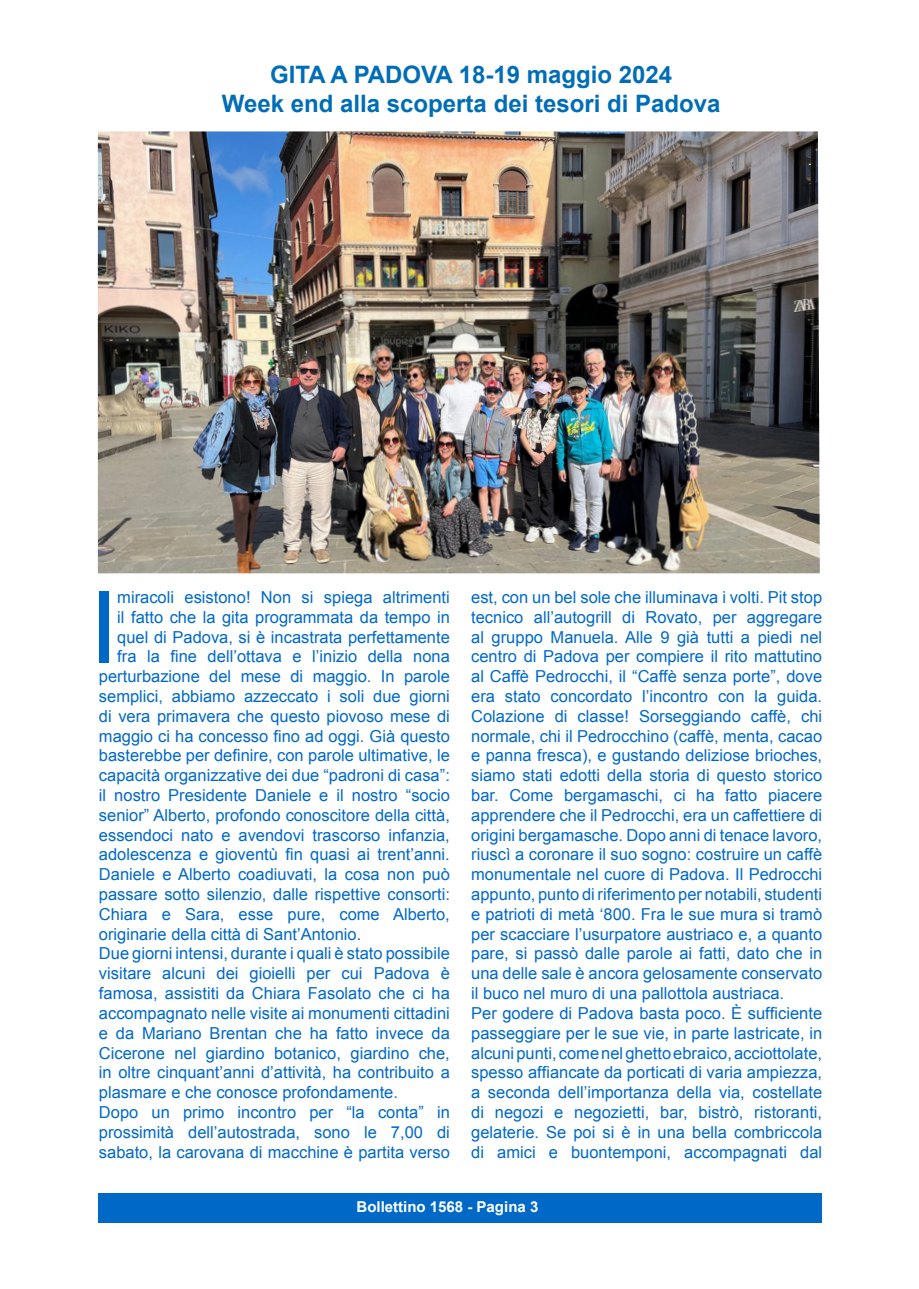
<style>
.page{position:relative;width:919px;height:1289px;background:#fff}
.page>*{position:absolute;margin:0;border:0;box-sizing:border-box;transform-origin:0 0}
.t1{font:99.45px "Arial";color:#0069c8}
.t2{font:700 24px "Arial";color:#006db7}
.t3{font:16.5px/19.8px "Arial";color:#0069c8;text-align:justify}
.t4{font:700 15px "Arial";color:#fff}
</style>
<div class="page">
<div style="left:98px;top:1193px;width:723px;height:29px;background:#0069c8"></div>
<img style="left:98px;top:131px;width:721px;height:442px">
<p class="t2" style="left:270px;top:59px;width:403px">GITA A PADOVA 18-19 maggio 2024</p>
<p class="t2" style="left:222px;top:88px;width:500px">Week end alla scoperta dei tesori di Padova</p>
<p class="t1" style="left:90px;top:562px;width:29px">I</p>
<p class="t3" style="left:117px;top:587px;width:334px">miracoli esistono! Non si spiega altrimenti</p>
<p class="t3" style="left:117px;top:607px;width:334px">il fatto che la gita programmata da tempo in</p>
<p class="t3" style="left:117px;top:627px;width:334px">quel di Padova, si è incastrata perfettamente</p>
<p class="t3" style="left:117px;top:646px;width:334px">fra la fine dell’ottava e l’inizio della nona</p>
<p class="t3" style="left:99px;top:666px;width:352px">perturbazione del mese di maggio. In parole</p>
<p class="t3" style="left:99px;top:686px;width:352px">semplici, abbiamo azzeccato i soli due giorni</p>
<p class="t3" style="left:99px;top:706px;width:352px">di vera primavera che questo piovoso mese di</p>
<p class="t3" style="left:99px;top:726px;width:352px">maggio ci ha concesso fino ad oggi. Già questo</p>
<p class="t3" style="left:99px;top:745px;width:352px">basterebbe per definire, con parole ultimative, le</p>
<p class="t3" style="left:99px;top:765px;width:352px">capacità organizzative dei due “padroni di casa”:</p>
<p class="t3" style="left:99px;top:785px;width:352px">il nostro Presidente Daniele e il nostro “socio</p>
<p class="t3" style="left:99px;top:805px;width:352px">senior” Alberto, profondo conoscitore della città,</p>
<p class="t3" style="left:99px;top:825px;width:352px">essendoci nato e avendovi trascorso infanzia,</p>
<p class="t3" style="left:99px;top:844px;width:352px">adolescenza e gioventù fin quasi ai trent’anni.</p>
<p class="t3" style="left:99px;top:864px;width:352px">Daniele e Alberto coadiuvati, la cosa non può</p>
<p class="t3" style="left:99px;top:884px;width:352px">passare sotto silenzio, dalle rispettive consorti:</p>
<p class="t3" style="left:99px;top:904px;width:352px">Chiara e Sara, esse pure, come Alberto,</p>
<p class="t3" style="left:99px;top:924px;width:264px">originarie della città di Sant’Antonio.</p>
<p class="t3" style="left:99px;top:943px;width:352px">Due giorni intensi, durante i quali è stato possibile visitare alcuni dei gioielli per cui Padova è famosa, assistiti da Chiara Fasolato che ci ha accompagnato nelle visite ai monumenti cittadini e da Mariano Brentan che ha fatto invece da Cicerone nel giardino botanico, giardino che, in oltre cinquant’anni d’attività, ha contribuito a plasmare e che conosce profondamente.</p>
<p class="t3" style="left:99px;top:1102px;width:352px">Dopo un primo incontro per “la conta” in prossimità dell’autostrada, sono le 7,00 di sabato, la carovana di macchine è partita verso</p>
<p class="t3" style="left:471px;top:587px;width:352px">est, con un bel sole che illuminava i volti. Pit stop tecnico all’autogrill di Rovato, per aggregare al gruppo Manuela. Alle 9 già tutti a piedi nel centro di Padova per compiere il rito mattutino al Caffè Pedrocchi, il “Caffè senza porte”, dove era stato concordato l’incontro con la guida.<br>Colazione di classe! Sorseggiando caffè, chi normale, chi il Pedrocchino (caffè, menta, cacao e panna fresca), e gustando deliziose brioches, siamo stati edotti della storia di questo storico bar. Come bergamaschi, ci ha fatto piacere apprendere che il Pedrocchi, era un caffettiere di origini bergamasche. Dopo anni di tenace lavoro, riuscì a coronare il suo sogno: costruire un caffè monumentale nel cuore di Padova. Il Pedrocchi appunto, punto di riferimento per notabili, studenti e patrioti di metà ‘800. Fra le sue mura si tramò per scacciare l’usurpatore austriaco e, a quanto pare, si passò dalle parole ai fatti, dato che in una delle sale è ancora gelosamente conservato il buco nel muro di una pallottola austriaca.</p>
<p class="t3" style="left:471px;top:1003px;width:352px">Per godere di Padova basta poco. È sufficiente passeggiare per le sue vie, in parte lastricate, in alcuni punti, come nel ghetto ebraico, acciottolate, spesso affiancate da porticati di varia ampiezza, a seconda dell’importanza della via, costellate di negozi e negozietti, bar, bistrò, ristoranti, gelaterie. Se poi si è in una bella combriccola di amici e buontemponi, accompagnati dal</p>
<p class="t4" style="left:356px;top:1197px;width:183px">Bollettino 1568 - Pagina 3</p>
</div>
